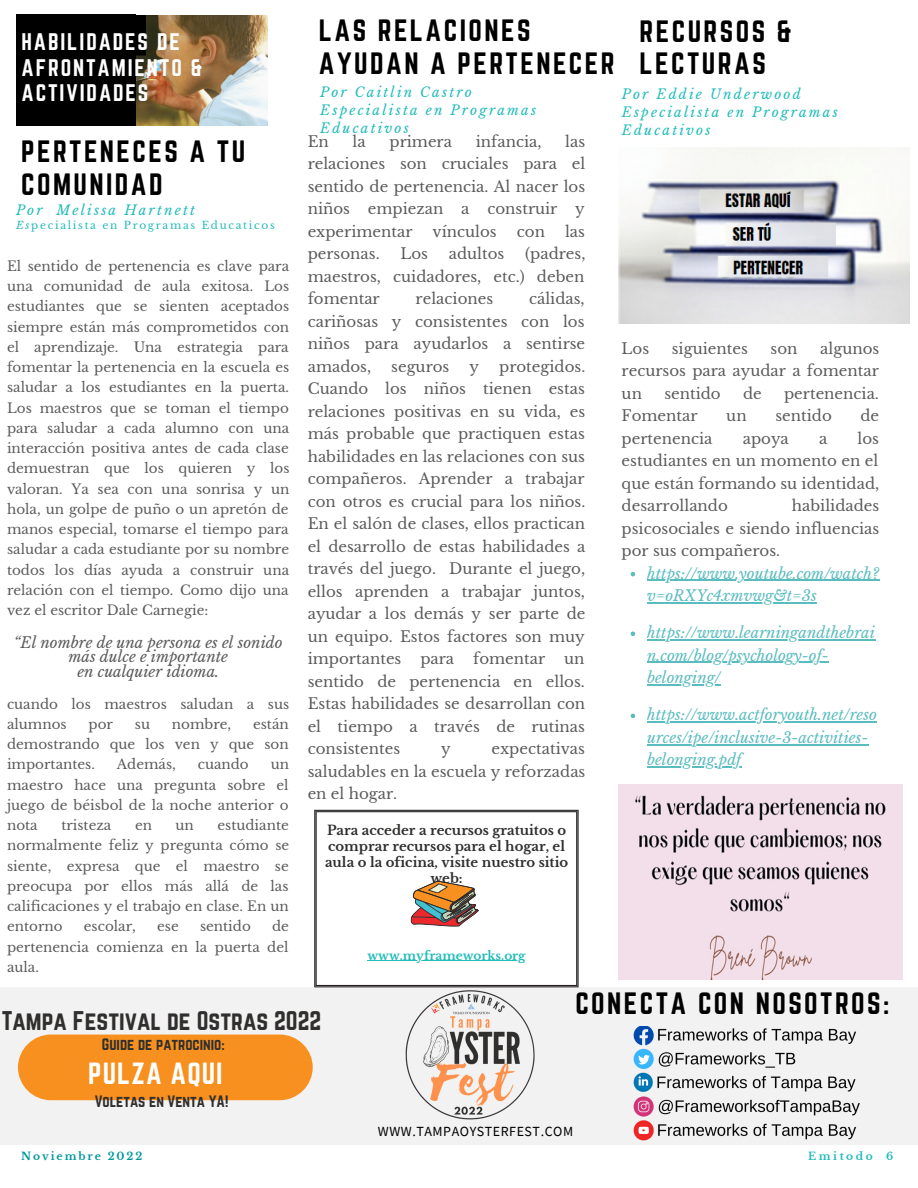
<style>
.page{position:relative;width:918px;height:1188px;background:#fff}
.page>*{position:absolute;margin:0;border:0;box-sizing:border-box;transform-origin:0 0}
.t1{font:27px/32.7px "Norwester";letter-spacing:.09em;color:#000}
.t2{font:26.85px "Norwester";letter-spacing:.04em;color:#fff}
.t3{font:23.7px "Norwester";color:#302f2e}
.t4{font:21px/25.8px "Norwester";letter-spacing:.09em;color:#fff}
.t5{font:15px/22.5px "Libre Baskerville";color:#000;text-align:justify}
.t6{font:italic 15px/22.5px "Libre Baskerville";color:#03989e}
.t7{font:italic 15px/14.7px "Libre Baskerville";color:#000;text-align:center}
.t8{font:14.4px "Norwester";color:#302f2e}
.t9{font:13.95px "Source Sans Pro";letter-spacing:.04em;color:#000}
.t10{font:13.5px/20.2px "Libre Baskerville";color:#000;text-align:justify}
.t11{font:italic 13.5px/18px "Libre Baskerville";letter-spacing:.16em;color:#22bcb9}
.t12{font:700 13.2px/16px "Libre Baskerville";color:#302f2e;text-align:center}
.t13{font:700 12.15px "Libre Baskerville";color:#22bcb9}
.t14{font:700 10.65px "Libre Baskerville";letter-spacing:.18em;color:#03989e}
.t15{font:700 10.65px "Libre Baskerville";letter-spacing:.24em;color:#22bcb9}
.t16{font:10.5px "Libre Baskerville";letter-spacing:.16em;color:#22bcb9}
.s1{font-style:italic}
</style>
<div class="page">
<img style="left:135px;top:15px;width:132px;height:110px">
<div style="left:16px;top:15px;width:119px;height:111px;background:#000"></div>
<div style="left:0;top:987px;width:918px;height:158px;background:#f2f2f2"></div>
<div style="left:18px;top:1035px;width:295px;height:65px;background:#f7901e;border-radius:33px"></div>
<svg style="left:24px;top:1039px;width:11px;height:57px"></svg>
<img style="left:633px;top:1027px;width:227px;height:114px">
<img style="left:355px;top:987px;width:208px;height:133px">
<svg style="left:314px;top:810px;width:265px;height:177px"></svg>
<img style="left:619px;top:785px;width:283px;height:195px">
<img style="left:618px;top:148px;width:292px;height:175px">
<svg style="left:631px;top:572px;width:4px;height:4px"></svg>
<hr style="left:647px;top:580px;width:232px;height:1px;background:#03989e">
<hr style="left:647px;top:602px;width:170px;height:1px;background:#03989e">
<svg style="left:631px;top:632px;width:4px;height:4px"></svg>
<hr style="left:647px;top:639px;width:229px;height:2px;background:#03989e">
<hr style="left:647px;top:662px;width:182px;height:1px;background:#03989e">
<hr style="left:647px;top:684px;width:74px;height:2px;background:#03989e">
<svg style="left:631px;top:714px;width:4px;height:4px"></svg>
<hr style="left:647px;top:722px;width:230px;height:1px;background:#03989e">
<hr style="left:647px;top:744px;width:221px;height:1px;background:#03989e">
<hr style="left:647px;top:767px;width:94px;height:1px;background:#03989e">
<h3 class="t4" style="left:22px;top:28px;width:183px">HABILIDADES DE<br>AFRONTAMIENTO &amp;<br>ACTIVIDADES</h3>
<h1 class="t1" style="left:21px;top:135px;width:226px">PERTENECES A TU<br>COMUNIDAD</h1>
<p class="t11" style="left:16px;top:201px;width:180px">Por Melissa Hartnett</p>
<p class="t16" style="left:16px;top:219px;width:260px"><span class="s1">Es</span>pecialista en Programas Educaticos</p>
<p class="t10" style="left:7px;top:256px;width:284px">El sentido de pertenencia es clave para una comunidad de aula exitosa. Los estudiantes que se sienten aceptados siempre están más comprometidos con el aprendizaje. Una estrategia para fomentar la pertenencia en la escuela es saludar a los estudiantes en la puerta.<br>Los maestros que se toman el tiempo para saludar a cada alumno con una interacción positiva antes de cada clase demuestran que los quieren y los valoran. Ya sea con una sonrisa y un hola, un golpe de puño o un apretón de manos especial, tomarse el tiempo para saludar a cada estudiante por su nombre todos los días ayuda a construir una relación con el tiempo. Como dijo una vez el escritor Dale Carnegie:</p>
<p class="t7" style="left:14px;top:635px;width:270px">“El nombre de una persona es el sonido más dulce e importante<br>en cualquier idioma.</p>
<p class="t10" style="left:7px;top:694px;width:284px">cuando los maestros saludan a sus alumnos</p>
<p class="t10" style="left:89px;top:714px;width:26px">por</p>
<p class="t10" style="left:135px;top:714px;width:17px">su</p>
<p class="t10" style="left:172px;top:714px;width:61px">nombre,</p>
<p class="t10" style="left:7px;top:714px;width:283px;text-indent:246px">están demostrando que los ven y que son importantes.</p>
<p class="t10" style="left:117px;top:754px;width:61px">Además,</p>
<p class="t10" style="left:198px;top:754px;width:53px">cuando</p>
<p class="t10" style="left:7px;top:754px;width:283px;text-indent:264px">un maestro hace una pregunta sobre el juego de béisbol de la noche anterior o nota</p>
<p class="t10" style="left:7px;top:815px;width:284px;text-indent:210px">estudiante normalmente feliz y pregunta cómo se siente, expresa que el maestro se preocupa por ellos más allá de las calificaciones y el trabajo en clase. En un entorno</p>
<p class="t10" style="left:61px;top:815px;width:52px">tristeza</p>
<p class="t10" style="left:135px;top:815px;width:19px">en</p>
<p class="t10" style="left:176px;top:815px;width:20px">un</p>
<p class="t10" style="left:7px;top:916px;width:283px;text-indent:265px">de pertenencia comienza en la puerta del aula.</p>
<p class="t10" style="left:84px;top:916px;width:53px">escolar,</p>
<p class="t10" style="left:157px;top:916px;width:23px">ese</p>
<p class="t10" style="left:200px;top:916px;width:52px">sentido</p>
<h1 class="t1" style="left:319px;top:14px;width:297px">LAS RELACIONES<br>AYUDAN A PERTENECER</h1>
<p class="t11" style="left:320px;top:83px;width:217px">Por Caitlin Castro<br>Especialista en Programas<br>Educativos</p>
<p class="t5" style="left:308px;top:130px;width:279px;text-indent:258px">las relaciones son cruciales para el sentido de pertenencia. Al nacer los niños empiezan a construir y experimentar</p>
<p class="t5" style="left:308px;top:130px;width:23px">En</p>
<p class="t5" style="left:353px;top:130px;width:15px">la</p>
<p class="t5" style="left:390px;top:130px;width:64px">primera</p>
<p class="t5" style="left:476px;top:130px;width:67px">infancia,</p>
<p class="t5" style="left:433px;top:220px;width:66px">vínculos</p>
<p class="t5" style="left:517px;top:220px;width:30px">con</p>
<p class="t5" style="left:565px;top:220px;width:21px">las</p>
<p class="t5" style="left:308px;top:243px;width:279px;text-indent:218px">(padres, maestros, cuidadores, etc.) deben fomentar</p>
<p class="t5" style="left:308px;top:243px;width:73px">personas.</p>
<p class="t5" style="left:400px;top:243px;width:29px">Los</p>
<p class="t5" style="left:449px;top:243px;width:57px">adultos</p>
<p class="t5" style="left:308px;top:288px;width:279px;text-indent:221px">cálidas, cariñosas y consistentes con los niños para ayudarlos a sentirse amados,</p>
<p class="t5" style="left:416px;top:288px;width:79px">relaciones</p>
<p class="t5" style="left:308px;top:355px;width:279px;text-indent:191px">protegidos.<br>Cuando los niños tienen estas relaciones positivas en su vida, es más probable que practiquen estas habilidades en las relaciones con sus compañeros. Aprender a trabajar con otros es crucial para los niños.<br>En el salón de clases, ellos practican el desarrollo de estas habilidades a través del juego. Durante el juego, ellos aprenden a trabajar juntos, ayudar a los demás y ser parte de un equipo. Estos factores son muy importantes</p>
<p class="t5" style="left:391px;top:355px;width:60px">seguros</p>
<p class="t5" style="left:470px;top:355px;width:11px">y</p>
<p class="t5" style="left:420px;top:648px;width:35px">para</p>
<p class="t5" style="left:473px;top:648px;width:74px">fomentar</p>
<p class="t5" style="left:308px;top:648px;width:279px;text-indent:257px">un sentido de pertenencia en ellos.<br>Estas habilidades se desarrollan con el tiempo a través de rutinas consistentes</p>
<p class="t5" style="left:308px;top:738px;width:279px;text-indent:184px">expectativas saludables en la escuela y reforzadas en el hogar.</p>
<p class="t5" style="left:441px;top:738px;width:11px">y</p>
<p class="t12" style="left:325px;top:822px;width:245px">Para acceder a recursos gratuitos o comprar recursos para el hogar, el aula o la oficina, visite nuestro sitio web:</p>
<h1 class="t1" style="left:640px;top:15px;width:154px">RECURSOS &amp;<br>LECTURAS</h1>
<p class="t11" style="left:622px;top:86px;width:217px">Por Eddie Underwood<br>Especialista en Programas<br>Educativos</p>
<p class="t5" style="left:622px;top:337px;width:259px;text-indent:199px">algunos recursos para ayudar a fomentar un</p>
<p class="t5" style="left:622px;top:337px;width:29px">Los</p>
<p class="t5" style="left:672px;top:337px;width:78px">siguientes</p>
<p class="t5" style="left:771px;top:337px;width:28px">son</p>
<p class="t5" style="left:664px;top:382px;width:58px">sentido</p>
<p class="t5" style="left:743px;top:382px;width:20px">de</p>
<p class="t5" style="left:784px;top:382px;width:96px">pertenencia.</p>
<p class="t5" style="left:622px;top:405px;width:77px">Fomentar</p>
<p class="t5" style="left:726px;top:405px;width:22px">un</p>
<p class="t5" style="left:775px;top:405px;width:58px">sentido</p>
<p class="t5" style="left:861px;top:405px;width:20px">de</p>
<p class="t5" style="left:622px;top:427px;width:92px">pertenencia</p>
<p class="t5" style="left:743px;top:427px;width:48px">apoya</p>
<p class="t5" style="left:819px;top:427px;width:10px">a</p>
<p class="t5" style="left:622px;top:427px;width:259px;text-indent:236px">los estudiantes en un momento en el que están formando su identidad, desarrollando</p>
<p class="t5" style="left:622px;top:495px;width:259px;text-indent:170px">habilidades psicosociales e siendo influencias por sus compañeros.</p>
<p class="t6" style="left:647px;top:562px;width:234px">https://www.youtube.com/watch? v=oRXYc4xmvwg&amp;t=3s</p>
<p class="t6" style="left:647px;top:622px;width:229px">https://www.learningandthebrai n.com/blog/psychology-of&shy;belonging/</p>
<p class="t6" style="left:647px;top:704px;width:231px">https://www.actforyouth.net/reso urces/ipe/inclusive-3-activities&shy;belonging.pdf</p>
<p class="t13" style="left:368px;top:948px;width:160px">www.myframeworks.org</p>
<h3 class="t3" style="left:2px;top:1006px;width:321px">Tampa Festival de Ostras 2022</h3>
<p class="t8" style="left:102px;top:1035px;width:125px">Guide de patrocinio:</p>
<h2 class="t2" style="left:88px;top:1057px;width:136px">PULZA AQUI</h2>
<p class="t8" style="left:95px;top:1092px;width:135px">Voletas en Venta YA!</p>
<h1 class="t1" style="left:575px;top:986px;width:316px">CONECTA CON NOSOTROS:</h1>
<p class="t9" style="left:378px;top:1123px;width:197px">WWW.TAMPAOYSTERFEST.COM</p>
<p class="t14" style="left:21px;top:1150px;width:123px">Noviembre 2022</p>
<p class="t15" style="left:808px;top:1150px;width:66px">Emitodo</p>
<p class="t15" style="left:886px;top:1150px;width:9px">6</p>
</div>
